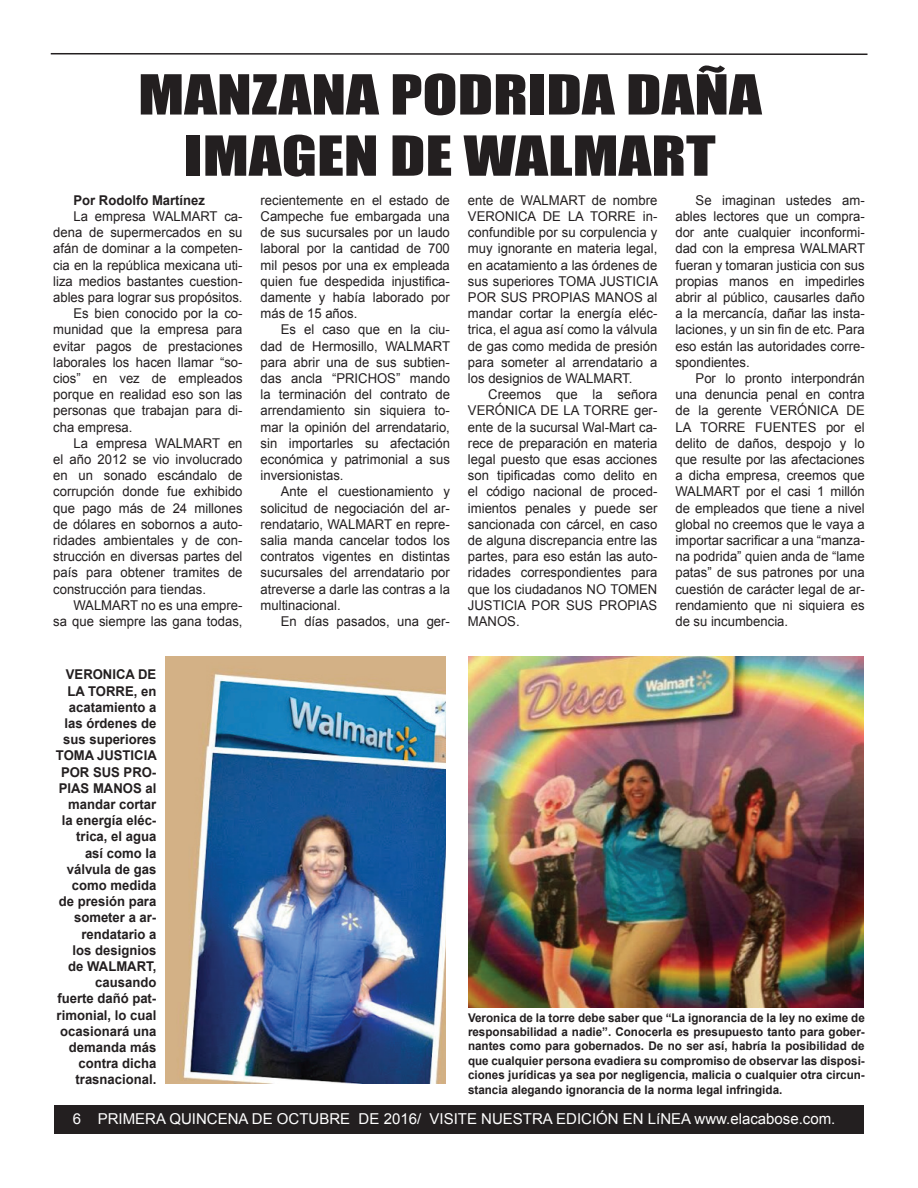
<style>
.page{position:relative;width:918px;height:1188px;background:#fff}
.page>*{position:absolute;margin:0;border:0;box-sizing:border-box;transform-origin:0 0}
.t1{font:51px/61.2px "Impact";color:#231f20;text-align:center;scale:1.26 1}
.t2{font:15px "Arial";color:#fff}
.t3{font:13.5px/16.2px "Arial";color:#231f20;text-align:justify}
.t4{font:700 13.5px/16.2px "Arial";color:#231f20;text-align:right}
.t5{font:700 12px/14.4px "Arial";color:#231f20;text-align:justify}
</style>
<div class="page">
<div style="left:54px;top:1106px;width:810px;height:28px;background:#231f20"></div>
<svg style="left:50px;top:53px;width:818px;height:2px;background:#595657"></svg>
<img style="left:166px;top:657px;width:280px;height:426px">
<img style="left:468px;top:657px;width:396px;height:351px">
<h1 class="t1" style="left:138px;top:63px;width:496px">MANZANA PODRIDA DAÑA<br>IMAGEN DE WALMART</h1>
<p class="t4" style="left:73px;top:192px;width:133px">Por Rodolfo Martínez</p>
<p class="t3" style="left:73px;top:208px;width:171px">La empresa WALMART ca-</p>
<p class="t3" style="left:53px;top:224px;width:191px">dena de supermercados en su</p>
<p class="t3" style="left:53px;top:241px;width:191px">afán de dominar a la competen-</p>
<p class="t3" style="left:53px;top:257px;width:191px">cia en la república mexicana uti-</p>
<p class="t3" style="left:53px;top:273px;width:191px">liza medios bastantes cuestion-</p>
<p class="t3" style="left:53px;top:289px;width:191px">ables para lograr sus propósitos.</p>
<p class="t3" style="left:73px;top:305px;width:171px">Es bien conocido por la co-</p>
<p class="t3" style="left:53px;top:322px;width:191px">munidad que la empresa para</p>
<p class="t3" style="left:53px;top:338px;width:191px">evitar pagos de prestaciones</p>
<p class="t3" style="left:53px;top:354px;width:191px">laborales los hacen llamar “so-</p>
<p class="t3" style="left:53px;top:370px;width:191px">cios” en vez de empleados</p>
<p class="t3" style="left:53px;top:386px;width:191px">porque en realidad eso son las</p>
<p class="t3" style="left:53px;top:403px;width:191px">personas que trabajan para di-</p>
<p class="t3" style="left:53px;top:419px;width:81px">cha empresa.</p>
<p class="t3" style="left:73px;top:435px;width:171px">La empresa WALMART en</p>
<p class="t3" style="left:53px;top:451px;width:191px">el año 2012 se vio involucrado</p>
<p class="t3" style="left:53px;top:467px;width:191px">en un sonado escándalo de</p>
<p class="t3" style="left:53px;top:484px;width:191px">corrupción donde fue exhibido</p>
<p class="t3" style="left:53px;top:500px;width:191px">que pago más de 24 millones</p>
<p class="t3" style="left:53px;top:516px;width:191px">de dólares en sobornos a auto-</p>
<p class="t3" style="left:53px;top:532px;width:191px">ridades ambientales y de con-</p>
<p class="t3" style="left:53px;top:548px;width:191px">strucción en diversas partes del</p>
<p class="t3" style="left:53px;top:565px;width:191px">país para obtener tramites de</p>
<p class="t3" style="left:53px;top:581px;width:154px">construcción para tiendas.</p>
<p class="t3" style="left:73px;top:597px;width:171px">WALMART no es una empre-</p>
<p class="t3" style="left:53px;top:613px;width:191px">sa que siempre las gana todas,</p>
<p class="t4" style="left:56px;top:667px;width:102px">VERONICA DE<br>LA TORRE, en acatamiento a las órdenes de sus superiores<br>TOMA JUSTICIA<br>POR SUS PRO-<br>PIAS MANOS al mandar cortar la energía eléc&shy;trica, el agua así como la válvula de gas como medida de presión para someter a ar&shy;rendatario a<br>los designios de WALMART, causando<br>fuerte dañó pat&shy;rimonial, lo cual ocasionará una demanda más contra dicha trasnacional.</p>
<p class="t3" style="left:261px;top:192px;width:191px">recientemente en el estado de Campeche fue embargada una de sus sucursales por un laudo laboral por la cantidad de 700 mil pesos por una ex empleada quien fue despedida injustifica&shy;damente y había laborado por más de 15 años.</p>
<p class="t3" style="left:261px;top:322px;width:191px;text-indent:20px">Es el caso que en la ciu&shy;dad de Hermosillo, WALMART para abrir una de sus subtien&shy;das ancla “PRICHOS” mando la terminación del contrato de arrendamiento sin siquiera to&shy;mar la opinión del arrendatario, sin importarles su afectación económica y patrimonial a sus inversionistas.</p>
<p class="t3" style="left:261px;top:484px;width:191px;text-indent:20px">Ante el cuestionamiento y solicitud de negociación del ar&shy;rendatario, WALMART en repre&shy;salia manda cancelar todos los contratos vigentes en distintas sucursales del arrendatario por atreverse a darle las contras a la multinacional.</p>
<p class="t3" style="left:281px;top:613px;width:171px">En días pasados, una ger-</p>
<p class="t3" style="left:468px;top:192px;width:192px">ente de WALMART de nombre VERONICA DE LA TORRE in&shy;confundible por su corpulencia y muy ignorante en materia legal, en acatamiento a las órdenes de sus superiores TOMA JUSTICIA POR SUS PROPIAS MANOS al mandar cortar la energía eléc&shy;trica, el agua así como la válvula de gas como medida de presión para someter al arrendatario a los designios de WALMART.</p>
<p class="t3" style="left:468px;top:386px;width:191px;text-indent:20px">Creemos que la señora VERÓNICA DE LA TORRE ger&shy;ente de la sucursal Wal-Mart ca&shy;rece de preparación en materia legal puesto que esas acciones son tipificadas como delito en el código nacional de proced&shy;imientos penales y puede ser sancionada con cárcel, en caso de alguna discrepancia entre las partes, para eso están las auto&shy;ridades correspondientes para que los ciudadanos NO TOMEN JUSTICIA POR SUS PROPIAS MANOS.</p>
<p class="t3" style="left:675px;top:192px;width:191px;text-indent:20px">Se imaginan ustedes am&shy;ables lectores que un compra&shy;dor ante cualquier inconformi&shy;dad con la empresa WALMART fueran y tomaran justicia con sus propias manos en impedirles abrir al público, causarles daño a la mercancía, dañar las insta&shy;laciones, y un sin fin de etc. Para eso están las autoridades corre&shy;spondientes.</p>
<p class="t3" style="left:675px;top:370px;width:191px;text-indent:20px">Por lo pronto interpondrán una denuncia penal en contra de la gerente VERÓNICA DE LA TORRE FUENTES por el delito de daños, despojo y lo que resulte por las afectaciones a dicha empresa, creemos que WALMART por el casi 1 millón de empleados que tiene a nivel global no creemos que le vaya a importar sacrificar a una “manza&shy;na podrida” quien anda de “lame patas” de sus patrones por una cuestión de carácter legal de ar&shy;rendamiento que ni siquiera es de su incumbencia.</p>
<p class="t5" style="left:468px;top:1010px;width:398px">Veronica de la torre debe saber que “La ignorancia de la ley no exime de responsabilidad a nadie”. Conocerla es presupuesto tanto para gober&shy;nantes como para gobernados. De no ser así, habría la posibilidad de que cualquier persona evadiera su compromiso de observar las disposi&shy;ciones jurídicas ya sea por negligencia, malicia o cualquier otra circun&shy;stancia alegando ignorancia de la norma legal infringida.</p>
<p class="t2" style="left:73px;top:1111px;width:764px">6 PRIMERA QUINCENA DE OCTUBRE DE 2016/ VISITE NUESTRA EDICIÓN EN LíNEA www.elacabose.com.</p>
</div>
